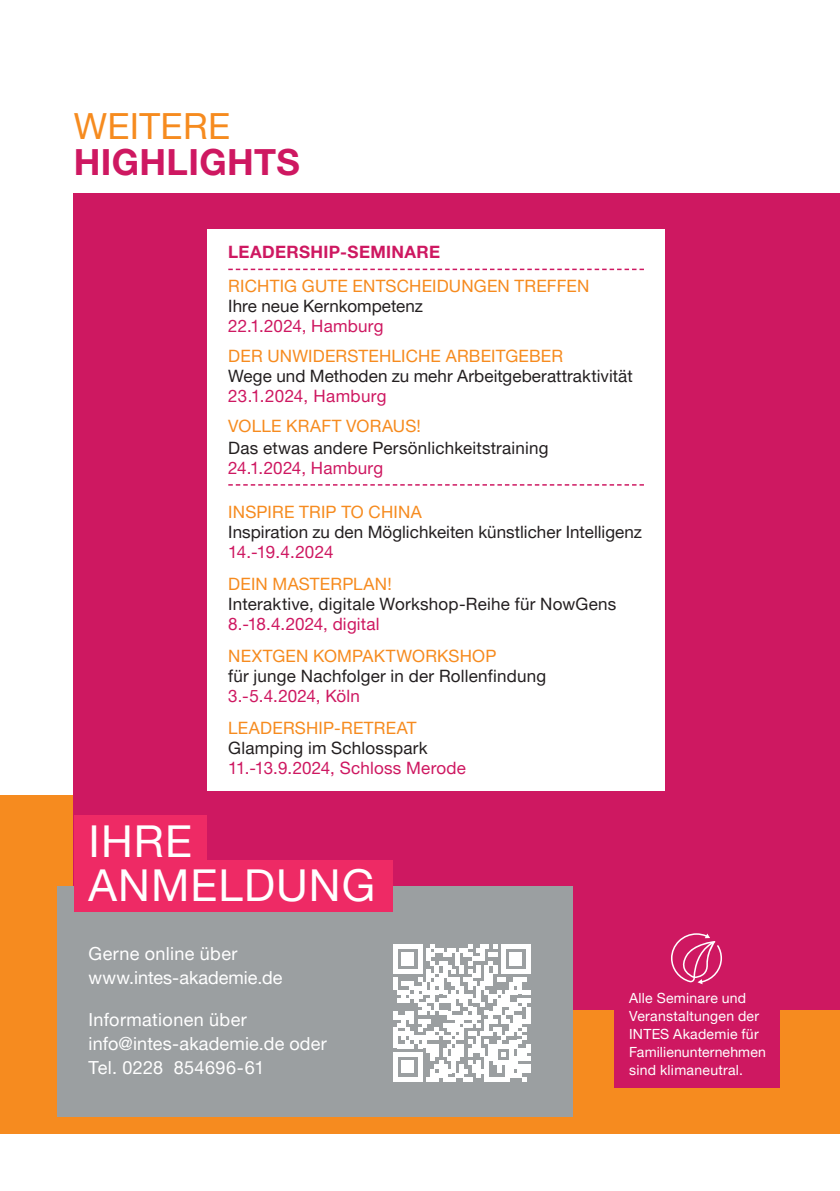
<style>
.page{position:relative;width:840px;height:1191px;background:#fff}
.page>*{position:absolute;margin:0;border:0;box-sizing:border-box;transform-origin:0 0}
.t1{font:44px/44px "Helvetica Neue LT Pro";letter-spacing:.025em;color:#fff}
.t2{font:700 36px "Helvetica Neue LT Pro";letter-spacing:.01em;color:#ce1861}
.t3{font:36px "Helvetica Neue LT Pro";letter-spacing:.01em;color:#f68b1f}
.t4{font:18px/24px "Helvetica Neue LT Pro";letter-spacing:.015em;color:#fff}
.t5{font:17px "Helvetica Neue LT Pro";letter-spacing:.01em;color:#231f20}
.t6{font:17px "Helvetica Neue LT Pro";letter-spacing:.01em;color:#f68b1f}
.t7{font:17px "Helvetica Neue LT Pro";letter-spacing:.01em;color:#ce1861}
.t8{font:700 17px "Helvetica Neue LT Pro";letter-spacing:.02em;color:#ce1861}
.t9{font:14px/18px "Helvetica Neue LT Pro";letter-spacing:.02em;color:#fff}
</style>
<div class="page">
<div style="left:0;top:795px;width:839px;height:339px;background:#f68b1f"></div>
<div style="left:74px;top:193px;width:765px;height:816px;background:#ce1861"></div>
<div style="left:613px;top:959px;width:166px;height:129px;background:#ce1861"></div>
<svg style="left:668px;top:931px;width:55px;height:55px"></svg>
<svg style="left:670px;top:933px;width:51px;height:51px"></svg>
<div style="left:57px;top:886px;width:515px;height:231px;background:#9b9fa1"></div>
<div style="left:74px;top:815px;width:132px;height:51px;background:#ee2a65"></div>
<div style="left:74px;top:860px;width:318px;height:51px;background:#ee2a65"></div>
<svg style="left:393px;top:944px;width:137px;height:137px"></svg>
<div style="left:207px;top:229px;width:457px;height:561px;background:#fff"></div>
<svg style="left:228px;top:269px;width:415px;height:1px"></svg>
<svg style="left:228px;top:484px;width:415px;height:1px"></svg>
<h2 class="t3" style="left:74px;top:104px;width:158px">WEITERE</h2>
<h2 class="t2" style="left:74px;top:140px;width:227px">HIGHLIGHTS</h2>
<p class="t8" style="left:228px;top:242px;width:213px">LEADERSHIP-SEMINARE</p>
<p class="t6" style="left:228px;top:276px;width:362px">RICHTIG GUTE ENTSCHEIDUNGEN TREFFEN</p>
<p class="t5" style="left:228px;top:296px;width:196px">Ihre neue Kernkompetenz</p>
<p class="t7" style="left:228px;top:316px;width:157px">22.1.2024, Hamburg</p>
<p class="t6" style="left:228px;top:346px;width:336px">DER UNWIDERSTEHLICHE ARBEITGEBER</p>
<p class="t5" style="left:228px;top:366px;width:406px">Wege und Methoden zu mehr Arbeitgeberattraktivität</p>
<p class="t7" style="left:228px;top:386px;width:160px">23.1.2024, Hamburg</p>
<p class="t6" style="left:228px;top:416px;width:194px">VOLLE KRAFT VORAUS!</p>
<p class="t5" style="left:228px;top:438px;width:322px">Das etwas andere Persönlichkeitstraining</p>
<p class="t7" style="left:228px;top:458px;width:156px">24.1.2024, Hamburg</p>
<p class="t6" style="left:228px;top:502px;width:195px">INSPIRE TRIP TO CHINA</p>
<p class="t5" style="left:228px;top:522px;width:415px">Inspiration zu den Möglichkeiten künstlicher Intelligenz</p>
<p class="t7" style="left:228px;top:542px;width:107px">14.-19.4.2024</p>
<p class="t6" style="left:228px;top:574px;width:165px">DEIN MASTERPLAN!</p>
<p class="t5" style="left:228px;top:594px;width:389px">Interaktive, digitale Workshop-Reihe für NowGens</p>
<p class="t7" style="left:228px;top:614px;width:153px">8.-18.4.2024, digital</p>
<p class="t6" style="left:228px;top:646px;width:269px">NEXTGEN KOMPAKTWORKSHOP</p>
<p class="t5" style="left:228px;top:666px;width:319px">für junge Nachfolger in der Rollenfindung</p>
<p class="t7" style="left:228px;top:686px;width:133px">3.-5.4.2024, Köln</p>
<p class="t6" style="left:228px;top:718px;width:190px">LEADERSHIP-RETREAT</p>
<p class="t5" style="left:228px;top:738px;width:201px">Glamping im Schlosspark</p>
<p class="t7" style="left:228px;top:758px;width:239px">11.-13.9.2024, Schloss Merode</p>
<h1 class="t1" style="left:89px;top:818px;width:288px">IHRE<br>ANMELDUNG</h1>
<p class="t4" style="left:88px;top:941px;width:195px">Gerne online über www.intes-akademie.de</p>
<p class="t4" style="left:88px;top:1006px;width:240px">Informationen über info@intes-akademie.de oder<br>Tel. 0228 854696-61</p>
<p class="t9" style="left:628px;top:988px;width:138px">Alle Seminare und<br>Veranstaltungen der<br>INTES Akademie für<br>Familienunternehmen sind klimaneutral.</p>
</div>
